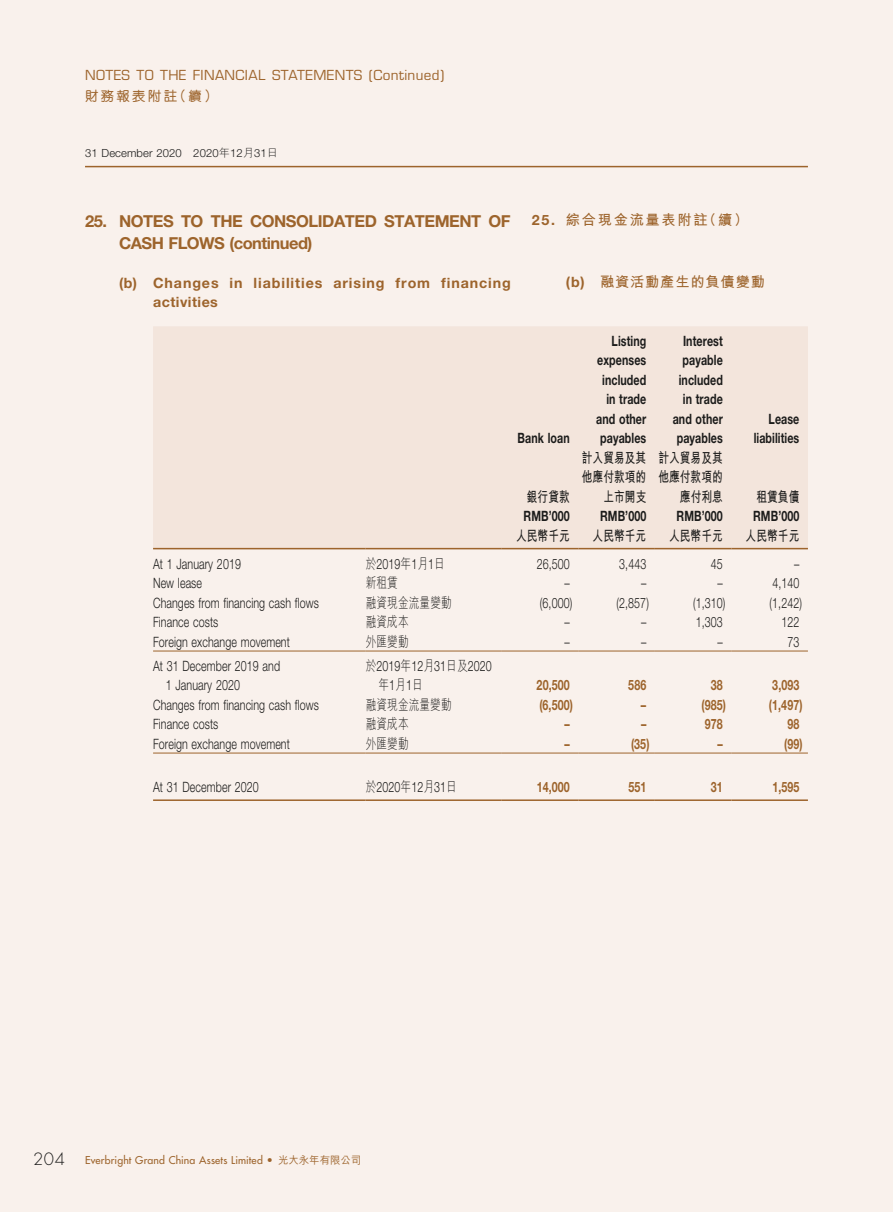
<style>
.page{position:relative;width:893px;height:1212px;background:#f9f1ec}
.page>*{position:absolute;margin:0;border:0;box-sizing:border-box;transform-origin:0 0}
.t1{font:700 16.5px/22.5px "Helvetica Neue LT Std";letter-spacing:-.03em;color:#9d642c}
.t2{font:300 16.5px "Futura Std";color:#1c1c1b}
.t3{font:300 14.25px/19.5px "Helvetica Neue LT Std";letter-spacing:.01em;color:#1c1c1b;scale:.75 1}
.t4{font:700 14.25px/19.5px "Helvetica Neue LT Std";letter-spacing:.01em;color:#1c1c1b;text-align:right;scale:.75 1}
.t5{font:700 14.25px "Helvetica Neue LT Std";letter-spacing:.035em;color:#9d642c;scale:.75 1}
.t6{font:700 14.25px/19.5px "M Hei HK";letter-spacing:.01em;color:#1c1c1b;text-align:right;scale:.75 1}
.t7{font:700 14.25px/19.5px "Helvetica Neue LT Std";letter-spacing:.065em;color:#9d642c}
.t8{font:300 14.25px "M Hei HK";letter-spacing:.01em;color:#1c1c1b;scale:.75 1}
.t9{font:700 14.25px "M Hei HK";letter-spacing:.12em;color:#9d642c}
.t10{font:700 14.25px "M Hei HK";letter-spacing:.06em;color:#9d642c}
.t11{font:13.5px "Eurostile LT Std";letter-spacing:.03em;color:#9d642c}
.t12{font:500 13.5px "M Yuen HK";letter-spacing:.165em;color:#9d642c}
.t13{font:300 11.25px "Helvetica Neue LT Std";letter-spacing:.01em;color:#1c1c1b}
.t14{font:500 10.5px "Futura Std";letter-spacing:.015em;color:#9d642c}
.s1{font-family:"M Hei HK"}
.s2{font-family:"Helvetica Neue LT Std"}
</style>
<div class="page">
<hr style="left:85px;top:166px;width:723px;height:1px;background:#9d642c">
<div style="left:153px;top:326px;width:655px;height:222px;background:#f3e5dc"></div>
<hr style="left:153px;top:548px;width:213px;height:1px;background:#9d642c">
<hr style="left:366px;top:548px;width:136px;height:1px;background:#9d642c">
<hr style="left:502px;top:548px;width:76px;height:1px;background:#9d642c">
<hr style="left:578px;top:548px;width:77px;height:1px;background:#9d642c">
<hr style="left:655px;top:548px;width:76px;height:1px;background:#9d642c">
<hr style="left:731px;top:548px;width:77px;height:1px;background:#9d642c">
<hr style="left:153px;top:651px;width:213px;height:1px;background:#9d642c">
<hr style="left:366px;top:651px;width:136px;height:1px;background:#9d642c">
<hr style="left:502px;top:651px;width:76px;height:1px;background:#9d642c">
<hr style="left:578px;top:651px;width:77px;height:1px;background:#9d642c">
<hr style="left:655px;top:651px;width:76px;height:1px;background:#9d642c">
<hr style="left:731px;top:651px;width:77px;height:1px;background:#9d642c">
<hr style="left:153px;top:753px;width:213px;height:1px;background:#9d642c">
<hr style="left:366px;top:753px;width:136px;height:1px;background:#9d642c">
<hr style="left:502px;top:753px;width:76px;height:1px;background:#9d642c">
<hr style="left:578px;top:753px;width:77px;height:1px;background:#9d642c">
<hr style="left:655px;top:753px;width:76px;height:1px;background:#9d642c">
<hr style="left:731px;top:753px;width:77px;height:1px;background:#9d642c">
<hr style="left:153px;top:799px;width:213px;height:2px;background:#9d642c">
<hr style="left:366px;top:799px;width:136px;height:2px;background:#9d642c">
<hr style="left:502px;top:799px;width:76px;height:2px;background:#9d642c">
<hr style="left:578px;top:799px;width:77px;height:2px;background:#9d642c">
<hr style="left:655px;top:799px;width:76px;height:2px;background:#9d642c">
<hr style="left:731px;top:799px;width:77px;height:2px;background:#9d642c">
<p class="t11" style="left:85px;top:67px;width:361px">NOTES TO THE FINANCIAL STATEMENTS (Continued)</p>
<p class="t12" style="left:85px;top:87px;width:134px">財務報表附註（續）</p>
<p class="t13" style="left:85px;top:146px;width:195px">31 December 2020 2020<span class="s1">年</span>12<span class="s1">月</span>31<span class="s1">日</span></p>
<p class="t1" style="left:119px;top:209px;width:393px;text-indent:-34px">25. NOTES TO THE CONSOLIDATED STATEMENT OF<br>CASH FLOWS (continued)</p>
<p class="t7" style="left:153px;top:272px;width:359px;text-indent:-34px">(b) Changes in liabilities arising from financing activities</p>
<p class="t9" style="left:532px;top:209px;width:218px"><span class="s2">25.</span> 綜合現金流量表附註（續）</p>
<p class="t10" style="left:566px;top:272px;width:201px"><span class="s2">(b)</span> 融資活動產生的負債變動</p>
<p class="t4" style="left:518px;top:428px;width:71px">Bank loan</p>
<p class="t6" style="left:527px;top:486px;width:59px">銀行貸款</p>
<p class="t4" style="left:596px;top:331px;width:68px">Listing expenses included in trade and other payables</p>
<p class="t4" style="left:673px;top:331px;width:68px">Interest payable included in trade and other payables</p>
<p class="t6" style="left:582px;top:447px;width:88px">計入貿易及其他應付款項的上市開支</p>
<p class="t6" style="left:658px;top:447px;width:88px">計入貿易及其他應付款項的應付利息</p>
<p class="t4" style="left:754px;top:409px;width:62px">Lease liabilities</p>
<p class="t6" style="left:756px;top:486px;width:59px">租賃負債</p>
<p class="t4" style="left:524px;top:506px;width:63px">RMB’000</p>
<p class="t4" style="left:600px;top:506px;width:63px">RMB’000</p>
<p class="t4" style="left:677px;top:506px;width:63px">RMB’000</p>
<p class="t4" style="left:753px;top:506px;width:63px">RMB’000</p>
<p class="t6" style="left:516px;top:525px;width:73px">人民幣千元</p>
<p class="t6" style="left:593px;top:525px;width:73px">人民幣千元</p>
<p class="t6" style="left:669px;top:525px;width:73px">人民幣千元</p>
<p class="t6" style="left:746px;top:525px;width:73px">人民幣千元</p>
<p class="t3" style="left:153px;top:554px;width:119px">At 1 January 2019</p>
<p class="t3" style="left:366px;top:554px;width:107px"><span class="s1">於</span>2019<span class="s1">年</span>1<span class="s1">月</span>1<span class="s1">日</span></p>
<p class="t3" style="left:537px;top:554px;width:46px">26,500</p>
<p class="t3" style="left:619px;top:554px;width:38px">3,443</p>
<p class="t3" style="left:711px;top:554px;width:17px">45</p>
<p class="t3" style="left:794px;top:554px;width:9px">–</p>
<p class="t3" style="left:153px;top:573px;width:67px">New lease</p>
<p class="t8" style="left:366px;top:573px;width:44px">新租賃</p>
<p class="t3" style="left:564px;top:573px;width:9px">–</p>
<p class="t3" style="left:641px;top:573px;width:9px">–</p>
<p class="t3" style="left:717px;top:573px;width:9px">–</p>
<p class="t3" style="left:772px;top:573px;width:38px">4,140</p>
<p class="t3" style="left:153px;top:593px;width:223px">Changes from financing cash flows</p>
<p class="t8" style="left:366px;top:593px;width:116px">融資現金流量變動</p>
<p class="t3" style="left:540px;top:593px;width:45px">(6,000)</p>
<p class="t3" style="left:616px;top:593px;width:45px">(2,857)</p>
<p class="t3" style="left:693px;top:593px;width:45px">(1,310)</p>
<p class="t3" style="left:770px;top:593px;width:45px">(1,242)</p>
<p class="t3" style="left:153px;top:612px;width:89px">Finance costs</p>
<p class="t8" style="left:366px;top:612px;width:59px">融資成本</p>
<p class="t3" style="left:564px;top:612px;width:9px">–</p>
<p class="t3" style="left:641px;top:612px;width:9px">–</p>
<p class="t3" style="left:696px;top:612px;width:38px">1,303</p>
<p class="t3" style="left:781px;top:612px;width:25px">122</p>
<p class="t3" style="left:153px;top:632px;width:184px">Foreign exchange movement</p>
<p class="t8" style="left:366px;top:632px;width:59px">外匯變動</p>
<p class="t3" style="left:564px;top:632px;width:9px">–</p>
<p class="t3" style="left:641px;top:632px;width:9px">–</p>
<p class="t3" style="left:717px;top:632px;width:9px">–</p>
<p class="t3" style="left:787px;top:632px;width:17px">73</p>
<p class="t3" style="left:166px;top:656px;width:154px;text-indent:-13px">At 31 December 2019 and<br>1 January 2020</p>
<p class="t3" style="left:366px;top:656px;width:170px"><span class="s1">於</span>2019<span class="s1">年</span>12<span class="s1">月</span>31<span class="s1">日及</span>2020</p>
<p class="t8" style="left:378px;top:675px;width:61px">年<span class="s2">1</span>月<span class="s2">1</span>日</p>
<p class="t5" style="left:537px;top:676px;width:46px">20,500</p>
<p class="t5" style="left:628px;top:676px;width:25px">586</p>
<p class="t5" style="left:711px;top:676px;width:17px">38</p>
<p class="t5" style="left:772px;top:676px;width:38px">3,093</p>
<p class="t3" style="left:153px;top:695px;width:223px">Changes from financing cash flows</p>
<p class="t8" style="left:366px;top:695px;width:116px">融資現金流量變動</p>
<p class="t5" style="left:539px;top:696px;width:46px">(6,500)</p>
<p class="t5" style="left:641px;top:696px;width:9px">–</p>
<p class="t5" style="left:701px;top:696px;width:34px">(985)</p>
<p class="t5" style="left:769px;top:696px;width:46px">(1,497)</p>
<p class="t3" style="left:153px;top:714px;width:89px">Finance costs</p>
<p class="t8" style="left:366px;top:714px;width:59px">融資成本</p>
<p class="t5" style="left:564px;top:715px;width:9px">–</p>
<p class="t5" style="left:641px;top:715px;width:9px">–</p>
<p class="t5" style="left:705px;top:715px;width:25px">978</p>
<p class="t5" style="left:787px;top:715px;width:17px">98</p>
<p class="t3" style="left:153px;top:734px;width:184px">Foreign exchange movement</p>
<p class="t8" style="left:366px;top:734px;width:59px">外匯變動</p>
<p class="t5" style="left:564px;top:735px;width:9px">–</p>
<p class="t5" style="left:631px;top:735px;width:26px">(35)</p>
<p class="t5" style="left:717px;top:735px;width:9px">–</p>
<p class="t5" style="left:784px;top:735px;width:26px">(99)</p>
<p class="t3" style="left:153px;top:777px;width:142px">At 31 December 2020</p>
<p class="t3" style="left:366px;top:777px;width:123px"><span class="s1">於</span>2020<span class="s1">年</span>12<span class="s1">月</span>31<span class="s1">日</span></p>
<p class="t5" style="left:537px;top:778px;width:46px">14,000</p>
<p class="t5" style="left:628px;top:778px;width:25px">551</p>
<p class="t5" style="left:711px;top:778px;width:17px">31</p>
<p class="t5" style="left:772px;top:778px;width:38px">1,595</p>
<p class="t2" style="left:33px;top:1148px;width:33px">204</p>
<p class="t14" style="left:85px;top:1153px;width:278px">Everbright Grand China Assets Limited • <span class="s1">光大永年有限公司</span></p>
</div>
